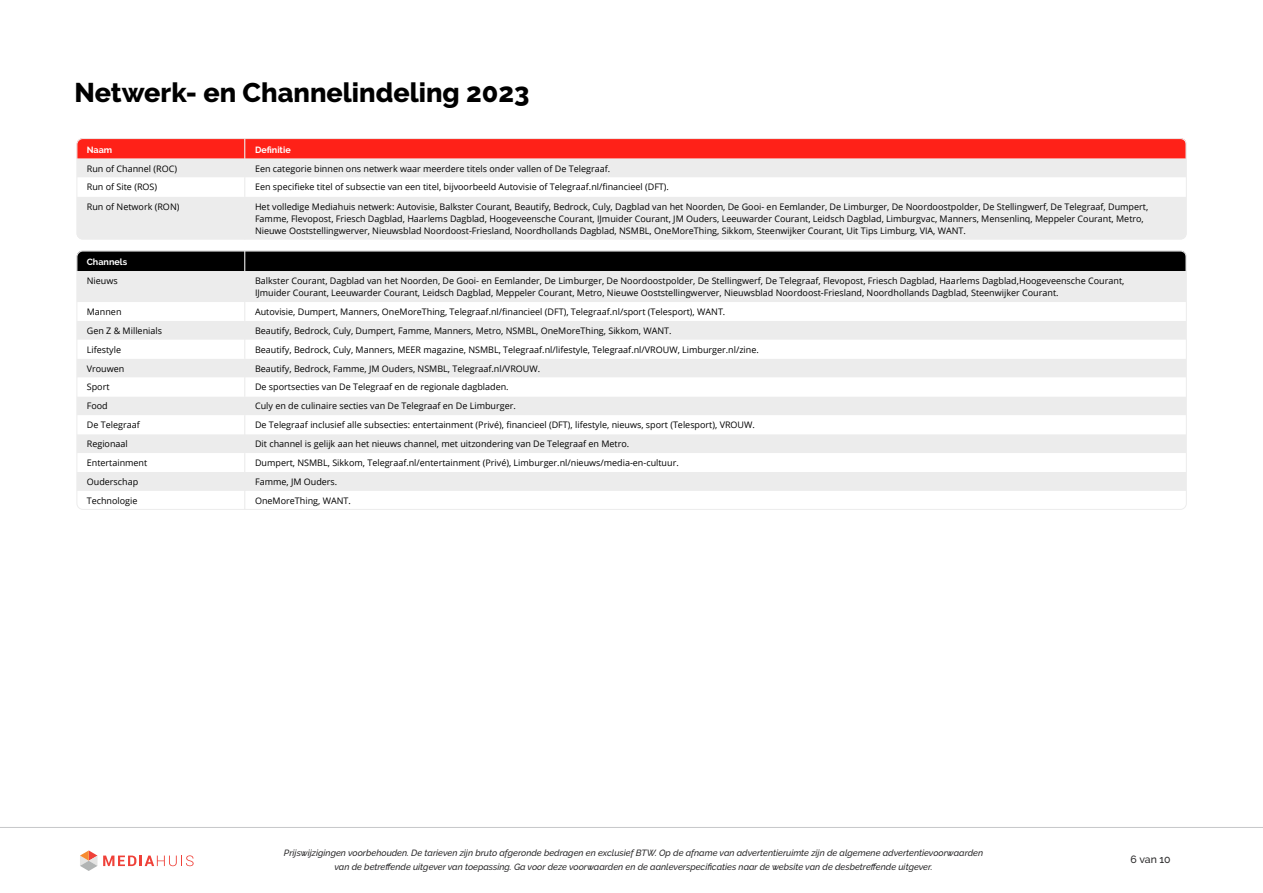
<style>
.page{position:relative;width:1263px;height:893px;background:#fff}
.page>*{position:absolute;margin:0;border:0;box-sizing:border-box;transform-origin:0 0}
.Titel_tarievenblad_z{font:800 27px "Raleway";color:#000}
.t1{font:500 10.5px "Raleway";color:#292829}
.t2{font:9px/12px "Open Sans";color:#000}
.t3{font:italic 500 9px/13.5px "Raleway";color:#292829;text-align:center}
.t4{font:700 9px/18.9px "Raleway";color:#fff}
.s1{font-family:"Open Sans";font-weight:400;color:#000}
</style>
<div class="page">
<hr style="left:0;top:827px;width:1263px;height:1px;background:#c7c8ca">
<svg style="left:80px;top:850px;width:114px;height:21px"></svg>
<div style="left:79px;top:271px;width:1106px;height:31px;background:#ececec"></div>
<svg style="left:77px;top:321px;width:1108px;height:187px"></svg>
<div style="left:77px;top:251px;width:1108px;height:20px;background:#000"></div>
<hr style="left:244px;top:271px;width:1px;height:31px;background:#ececec">
<hr style="left:1185px;top:251px;width:2px;height:20px;background:#ececec">
<svg style="left:244px;top:302px;width:1px;height:206px"></svg>
<div style="left:77px;top:197px;width:1108px;height:42px;background:#ececec"></div>
<svg style="left:77px;top:138px;width:1108px;height:59px"></svg>
<hr style="left:244px;top:197px;width:1px;height:42px;background:#ececec">
<hr style="left:1185px;top:138px;width:2px;height:21px;background:#ececec">
<div style="left:77px;top:138px;width:1110px;height:101px;border:1px solid #ececec;border-radius:6px"></div>
<p class="Titel_tarievenblad_z" style="left:74px;top:77px;width:457px">Netwerk- en Channelindeling 2023</p>
<p class="t4" style="left:87px;top:140px;width:27px">Naam</p>
<p class="t4" style="left:255px;top:140px;width:37px">Definitie</p>
<p class="t2" style="left:87px;top:162px;width:92px">Run of Channel (ROC)</p>
<p class="t2" style="left:255px;top:162px;width:357px">Een categorie binnen ons netwerk waar meerdere titels onder vallen of De Telegraaf.</p>
<p class="t2" style="left:87px;top:181px;width:72px">Run of Site (ROS)</p>
<p class="t2" style="left:255px;top:181px;width:415px">Een specifieke titel of subsectie van een titel, bijvoorbeeld Autovisie of Telegraaf.nl/financieel (DFT).</p>
<p class="t2" style="left:87px;top:200px;width:94px">Run of Network (RON)</p>
<p class="t2" style="left:255px;top:200px;width:895px">Het volledige Mediahuis netwerk: Autovisie, Balkster Courant, Beautify, Bedrock, Culy, Dagblad van het Noorden, De Gooi- en Eemlander, De Limburger, De Noordoostpolder, De Stellingwerf, De Telegraaf, Dumpert,<br>Famme, Flevopost, Friesch Dagblad, Haarlems Dagblad, Hoogeveensche Courant, IJmuider Courant, JM Ouders, Leeuwarder Courant, Leidsch Dagblad, Limburgvac, Manners, Mensenlinq, Meppeler Courant, Metro,<br>Nieuwe Ooststellingwerver, Nieuwsblad Noordoost-Friesland, Noordhollands Dagblad, NSMBL, OneMoreThing, Sikkom, Steenwijker Courant, Uit Tips Limburg, VIA, WANT.</p>
<p class="t4" style="left:87px;top:253px;width:42px">Channels<br><span class="s1">Nieuws</span></p>
<p class="t2" style="left:255px;top:274px;width:871px">Balkster Courant, Dagblad van het Noorden, De Gooi- en Eemlander, De Limburger, De Noordoostpolder, De Stellingwerf, De Telegraaf, Flevopost, Friesch Dagblad, Haarlems Dagblad,Hoogeveensche Courant,<br>IJmuider Courant, Leeuwarder Courant, Leidsch Dagblad, Meppeler Courant, Metro, Nieuwe Ooststellingwerver, Nieuwsblad Noordoost-Friesland, Noordhollands Dagblad, Steenwijker Courant.</p>
<p class="t2" style="left:87px;top:305px;width:36px">Mannen</p>
<p class="t2" style="left:255px;top:305px;width:472px">Autovisie, Dumpert, Manners, OneMoreThing, Telegraaf.nl/financieel (DFT), Telegraaf.nl/sport (Telesport), WANT.</p>
<p class="t2" style="left:87px;top:324px;width:77px">Gen Z &amp; Millenials</p>
<p class="t2" style="left:255px;top:324px;width:418px">Beautify, Bedrock, Culy, Dumpert, Famme, Manners, Metro, NSMBL, OneMoreThing, Sikkom, WANT.</p>
<p class="t2" style="left:87px;top:343px;width:36px">Lifestyle</p>
<p class="t2" style="left:255px;top:343px;width:505px">Beautify, Bedrock, Culy, Manners, MEER magazine, NSMBL, Telegraaf.nl/lifestyle, Telegraaf.nl/VROUW, Limburger.nl/zine.</p>
<p class="t2" style="left:87px;top:362px;width:39px">Vrouwen</p>
<p class="t2" style="left:255px;top:362px;width:287px">Beautify, Bedrock, Famme, JM Ouders, NSMBL, Telegraaf.nl/VROUW.</p>
<p class="t2" style="left:87px;top:381px;width:24px">Sport</p>
<p class="t2" style="left:255px;top:381px;width:255px">De sportsecties van De Telegraaf en de regionale dagbladen.</p>
<p class="t2" style="left:87px;top:400px;width:23px">Food</p>
<p class="t2" style="left:255px;top:400px;width:262px">Culy en de culinaire secties van De Telegraaf en De Limburger.</p>
<p class="t2" style="left:87px;top:419px;width:54px">De Telegraaf</p>
<p class="t2" style="left:255px;top:419px;width:501px">De Telegraaf inclusief alle subsecties: entertainment (Privé), financieel (DFT), lifestyle, nieuws, sport (Telesport), VROUW.</p>
<p class="t2" style="left:87px;top:438px;width:43px">Regionaal</p>
<p class="t2" style="left:255px;top:438px;width:376px">Dit channel is gelijk aan het nieuws channel, met uitzondering van De Telegraaf en Metro.</p>
<p class="t2" style="left:87px;top:456px;width:62px">Entertainment</p>
<p class="t2" style="left:255px;top:456px;width:425px">Dumpert, NSMBL, Sikkom, Telegraaf.nl/entertainment (Privé), Limburger.nl/nieuws/media-en-cultuur.</p>
<p class="t2" style="left:87px;top:475px;width:53px">Ouderschap</p>
<p class="t2" style="left:255px;top:475px;width:84px">Famme, JM Ouders.</p>
<p class="t2" style="left:87px;top:494px;width:52px">Technologie</p>
<p class="t2" style="left:255px;top:494px;width:97px">OneMoreThing, WANT.</p>
<p class="t3" style="left:284px;top:846px;width:701px">Prijswijzigingen voorbehouden. De tarieven zijn bruto afgeronde bedragen en exclusief BTW. Op de afname van advertentieruimte zijn de algemene advertentievoorwaarden van de betreffende uitgever van toepassing. Ga voor deze voorwaarden en de aanleverspecificaties naar de website van de desbetreffende uitgever.</p>
<p class="t1" style="left:1130px;top:853px;width:42px">6 van 10</p>
</div>
